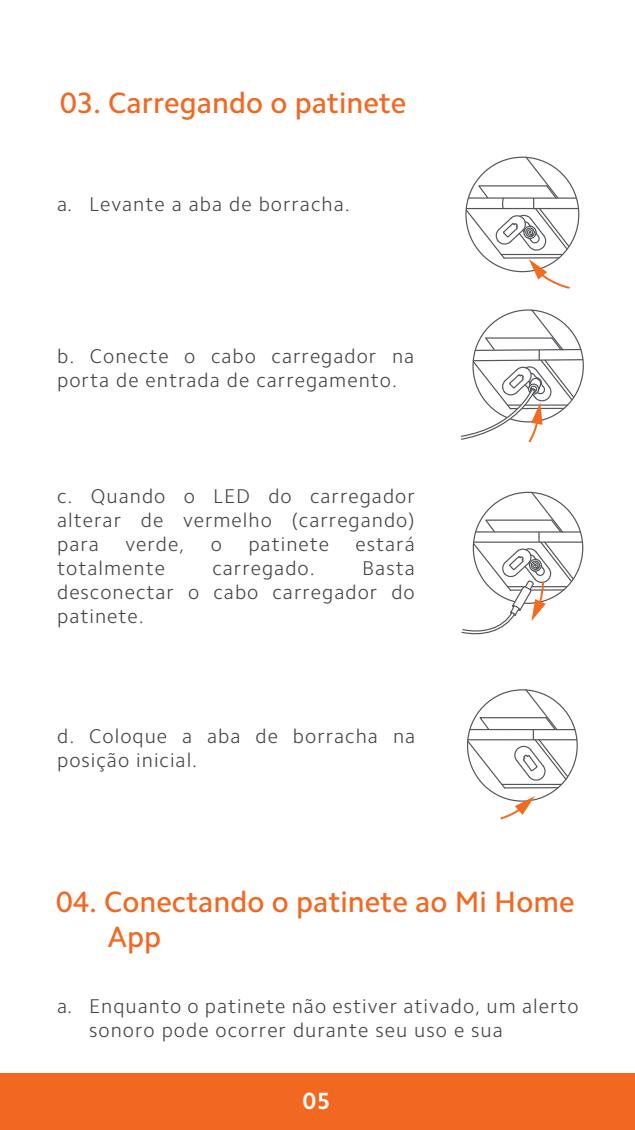
<style>
.page{position:relative;width:635px;height:1130px;background:#fff}
.page>*{position:absolute;margin:0;border:0;box-sizing:border-box;transform-origin:0 0}
.t1{font:500 29.6px/35.2px "Camphor Pro";color:#f36821}
.t2{font:700 23.6px "Camphor Pro";color:#fff}
.t3{font:300 20px/24px "Camphor Pro";letter-spacing:.05em;color:#434445}
</style>
<div class="page">
<div style="left:0;top:1073px;width:635px;height:56px;background:#f36821"></div>
<hr style="left:468px;top:197px;width:108px;height:2px;background:#54565a">
<hr style="left:466px;top:208px;width:112px;height:1px;background:#54565a">
<svg style="left:465px;top:156px;width:106px;height:133px"></svg>
<hr style="left:475px;top:349px;width:106px;height:2px;background:#54565a">
<hr style="left:473px;top:359px;width:110px;height:2px;background:#54565a">
<svg style="left:461px;top:309px;width:114px;height:134px"></svg>
<hr style="left:476px;top:531px;width:104px;height:1px;background:#54565a">
<hr style="left:474px;top:541px;width:108px;height:2px;background:#54565a">
<svg style="left:461px;top:491px;width:114px;height:144px"></svg>
<hr style="left:470px;top:728px;width:105px;height:2px;background:#54565a">
<hr style="left:468px;top:739px;width:109px;height:1px;background:#54565a">
<svg style="left:467px;top:689px;width:102px;height:100px"></svg>
<svg style="left:499px;top:796px;width:36px;height:24px"></svg>
<h1 class="t1" style="left:60px;top:85px;width:348px">03. Carregando o patinete</h1>
<p class="t3" style="left:57px;top:192px;width:294px">a. Levante a aba de borracha.</p>
<p class="t3" style="left:57px;top:344px;width:359px">b. Conecte o cabo carregador na porta de entrada de carregamento.</p>
<p class="t3" style="left:57px;top:484px;width:359px;text-align:justify">c. Quando o LED do carregador alterar de vermelho (carregando) para</p>
<p class="t3" style="left:125px;top:532px;width:60px">verde,</p>
<p class="t3" style="left:211px;top:532px;width:13px">o</p>
<p class="t3" style="left:248px;top:532px;width:82px">patinete</p>
<p class="t3" style="left:356px;top:532px;width:61px">estará</p>
<p class="t3" style="left:57px;top:556px;width:109px">totalmente</p>
<p class="t3" style="left:212px;top:556px;width:104px">carregado.</p>
<p class="t3" style="left:57px;top:556px;width:359px;text-align:justify;text-indent:305px">Basta desconectar o cabo carregador do patinete.</p>
<p class="t3" style="left:57px;top:724px;width:360px">d. Coloque a aba de borracha na posição inicial.</p>
<h1 class="t1" style="left:108px;top:884px;width:468px;text-indent:-52px">04. Conectando o patinete ao Mi Home<br>App</h1>
<p class="t3" style="left:89px;top:993px;width:491px;text-indent:-32px">a. Enquanto o patinete não estiver ativado, um alerto sonoro pode ocorrer durante seu uso e sua</p>
<p class="t2" style="left:303px;top:1087px;width:29px">05</p>
</div>
